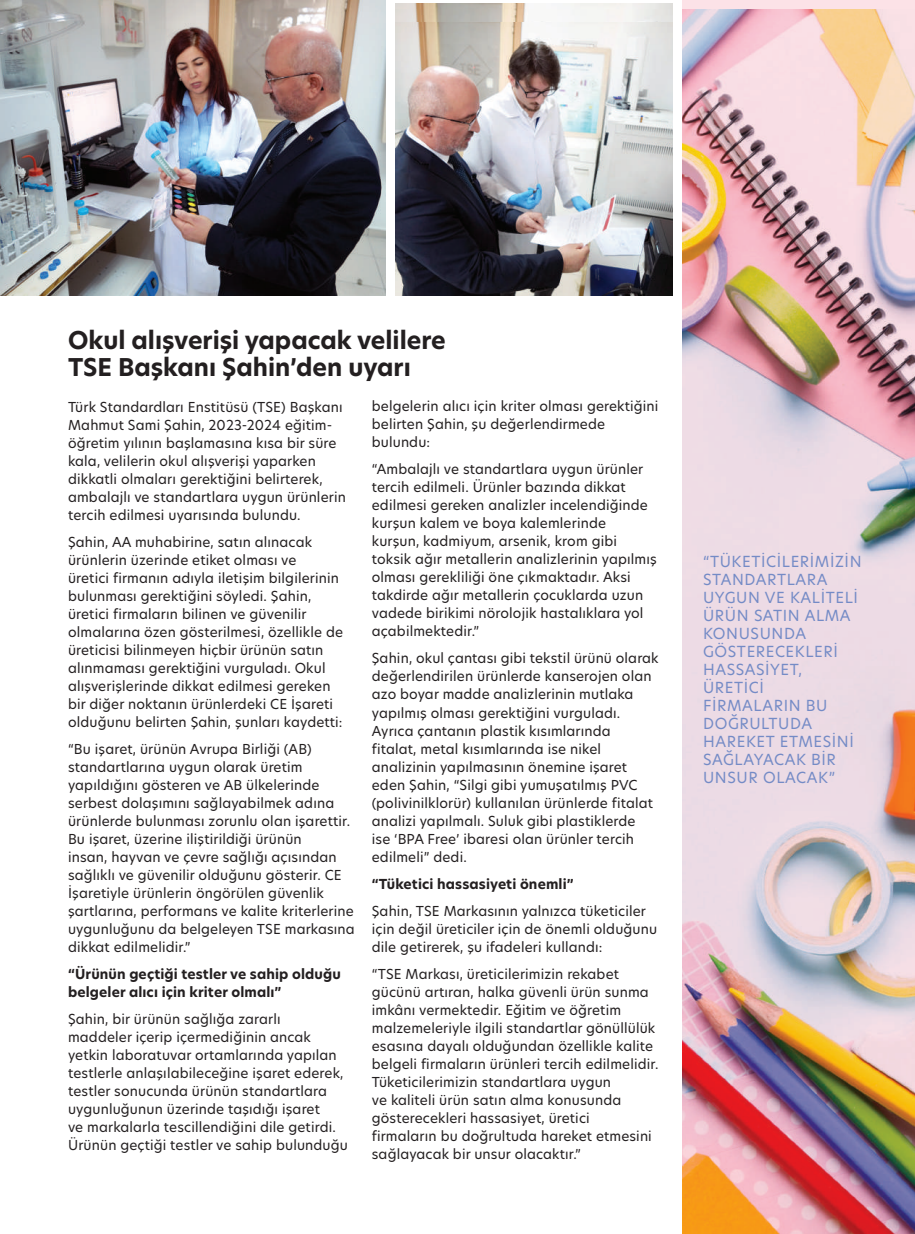
<style>
.page{position:relative;width:915px;height:1234px;background:#fff}
.page>*{position:absolute;margin:0;border:0;box-sizing:border-box;transform-origin:0 0}
.t1{font:700 24px/27px "New Hero";color:#231f20}
.t2{font:15px/18px "New Hero";letter-spacing:.04em;color:#748bc6}
.t3{font:13.5px/18px "New Hero";letter-spacing:.01em;color:#231f20}
.t4{font:700 13.5px/18px "New Hero";letter-spacing:.01em;color:#231f20}
</style>
<div class="page">
<img style="left:682px;top:9px;width:232px;height:1224px">
<img style="left:0;top:0;width:385px;height:296px">
<img style="left:395px;top:3px;width:277px;height:293px">
<h1 class="t1" style="left:68px;top:327px;width:379px">Okul alışverişi yapacak velilere<br>TSE Başkanı Şahin’den uyarı</h1>
<p class="t3" style="left:68px;top:397px;width:279px">Türk Standardları Enstitüsü (TSE) Başkanı Mahmut Sami Şahin, 2023-2024 eğitim&shy;öğretim yılının başlamasına kısa bir süre kala, velilerin okul alışverişi yaparken dikkatli olmaları gerektiğini belirterek, ambalajlı ve standartlara uygun ürünlerin tercih edilmesi uyarısında bulundu.</p>
<p class="t3" style="left:68px;top:532px;width:276px">Şahin, AA muhabirine, satın alınacak ürünlerin üzerinde etiket olması ve<br>üretici firmanın adıyla iletişim bilgilerinin bulunması gerektiğini söyledi. Şahin, üretici firmaların bilinen ve güvenilir olmalarına özen gösterilmesi, özellikle de üreticisi bilinmeyen hiçbir ürünün satın alınmaması gerektiğini vurguladı. Okul alışverişlerinde dikkat edilmesi gereken bir diğer noktanın ürünlerdeki CE İşareti olduğunu belirten Şahin, şunları kaydetti:</p>
<p class="t3" style="left:68px;top:739px;width:288px">“Bu işaret, ürünün Avrupa Birliği (AB) standartlarına uygun olarak üretim yapıldığını gösteren ve AB ülkelerinde serbest dolaşımını sağlayabilmek adına ürünlerde bulunması zorunlu olan işarettir.<br>Bu işaret, üzerine iliştirildiği ürünün<br>insan, hayvan ve çevre sağlığı açısından sağlıklı ve güvenilir olduğunu gösterir. CE İşaretiyle ürünlerin öngörülen güvenlik şartlarına, performans ve kalite kriterlerine uygunluğunu da belgeleyen TSE markasına dikkat edilmelidir.”</p>
<p class="t4" style="left:68px;top:964px;width:274px">“Ürünün geçtiği testler ve sahip olduğu belgeler alıcı için kriter olmalı”</p>
<p class="t3" style="left:68px;top:1009px;width:281px">Şahin, bir ürünün sağlığa zararlı maddeler içerip içermediğinin ancak yetkin laboratuvar ortamlarında yapılan testlerle anlaşılabileceğine işaret ederek, testler sonucunda ürünün standartlara uygunluğunun üzerinde taşıdığı işaret<br>ve markalarla tescillendiğini dile getirdi.<br>Ürünün geçtiği testler ve sahip bulunduğu</p>
<p class="t3" style="left:372px;top:397px;width:288px">belgelerin alıcı için kriter olması gerektiğini belirten Şahin, şu değerlendirmede bulundu:</p>
<p class="t3" style="left:372px;top:460px;width:286px">“Ambalajlı ve standartlara uygun ürünler tercih edilmeli. Ürünler bazında dikkat edilmesi gereken analizler incelendiğinde kurşun kalem ve boya kalemlerinde kurşun, kadmiyum, arsenik, krom gibi toksik ağır metallerin analizlerinin yapılmış olması gerekliliği öne çıkmaktadır. Aksi takdirde ağır metallerin çocuklarda uzun vadede birikimi nörolojik hastalıklara yol açabilmektedir.”</p>
<p class="t3" style="left:372px;top:649px;width:288px">Şahin, okul çantası gibi tekstil ürünü olarak değerlendirilen ürünlerde kanserojen olan azo boyar madde analizlerinin mutlaka yapılmış olması gerektiğini vurguladı.<br>Ayrıca çantanın plastik kısımlarında fitalat, metal kısımlarında ise nikel analizinin yapılmasının önemine işaret eden Şahin, “Silgi gibi yumuşatılmış PVC (polivinilklorür) kullanılan ürünlerde fitalat analizi yapılmalı. Suluk gibi plastiklerde<br>ise ‘BPA Free’ ibaresi olan ürünler tercih edilmeli” dedi.</p>
<p class="t4" style="left:372px;top:874px;width:203px">“Tüketici hassasiyeti önemli”</p>
<p class="t3" style="left:372px;top:901px;width:287px">Şahin, TSE Markasının yalnızca tüketiciler için değil üreticiler için de önemli olduğunu dile getirerek, şu ifadeleri kullandı:</p>
<p class="t3" style="left:372px;top:964px;width:288px">“TSE Markası, üreticilerimizin rekabet gücünü artıran, halka güvenli ürün sunma imkânı vermektedir. Eğitim ve öğretim malzemeleriyle ilgili standartlar gönüllülük esasına dayalı olduğundan özellikle kalite belgeli firmaların ürünleri tercih edilmelidir.<br>Tüketicilerimizin standartlara uygun<br>ve kaliteli ürün satın alma konusunda gösterecekleri hassasiyet, üretici<br>firmaların bu doğrultuda hareket etmesini sağlayacak bir unsur olacaktır.”</p>
<p class="t2" style="left:702px;top:552px;width:160px">“TÜKETICI LERIMIZI N<br>STANDARTLARA<br>UYGUN VE KALITELI<br>ÜRÜN SATIN ALMA<br>KONUSUNDA<br>GÖSTERECEKLERI<br>HASSASIYET,<br>ÜRETICI<br>FI RMALARIN BU<br>DOĞRULTUDA<br>HAREKET ETMESI NI<br>SAĞLAYACAK BI R<br>UNSUR OLACAK”</p>
</div>
